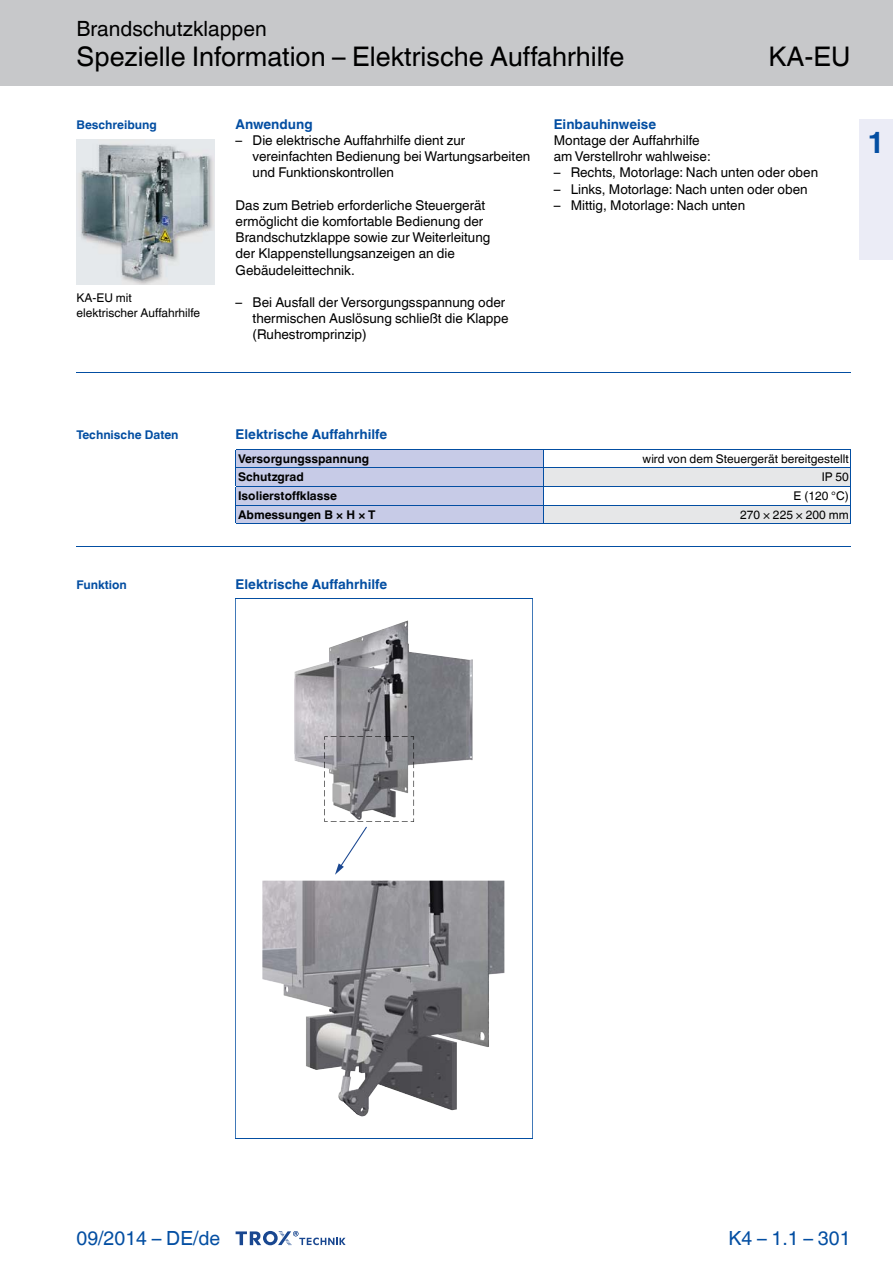
<style>
.page{position:relative;width:893px;height:1263px;background:#fff}
.page>*{position:absolute;margin:0;border:0;box-sizing:border-box;transform-origin:0 0}
.t1{font:700 30px "TROX Helvetica";color:#034ea2}
.t2{font:27px "TROX Helvetica";color:#000}
.t3{font:21px "TROX Helvetica";color:#000}
.t4{font:19.5px "TROX Helvetica";color:#034ea2}
.t5{font:13.5px/16.2px "TROX Helvetica";color:#000}
.t6{font:700 13.5px "TROX Helvetica";color:#034ea2}
.t7{font:12px/14.4px "TROX Helvetica";color:#000}
.t8{font:700 12px "TROX Helvetica";color:#000}
.t9{font:700 12px "TROX Helvetica";color:#034ea2}
</style>
<div class="page">
<div style="left:0;top:0;width:893px;height:85px;background:#c7c8ca"></div>
<div style="left:859px;top:119px;width:34px;height:140px;background:#ebecf6"></div>
<img style="left:77px;top:139px;width:137px;height:146px">
<hr style="left:77px;top:372px;width:773px;height:1px;background:#034ea2">
<hr style="left:77px;top:546px;width:773px;height:1px;background:#034ea2">
<svg style="left:236px;top:449px;width:615px;height:75px"></svg>
<svg style="left:262px;top:620px;width:243px;height:491px"></svg>
<img style="left:352px;top:621px;width:55px;height:19px">
<img style="left:262px;top:881px;width:137px;height:236px">
<svg style="left:324px;top:736px;width:90px;height:139px"></svg>
<hr style="left:235px;top:598px;width:1px;height:541px;background:#034ea2">
<hr style="left:532px;top:598px;width:1px;height:541px;background:#034ea2">
<hr style="left:235px;top:598px;width:297px;height:1px;background:#034ea2">
<hr style="left:235px;top:1138px;width:297px;height:1px;background:#034ea2">
<svg style="left:236px;top:1231px;width:110px;height:15px"></svg>
<h3 class="t3" style="left:77px;top:12px;width:192px">Brandschutzklappen</h3>
<h2 class="t2" style="left:77px;top:35px;width:549px">Spezielle Information – Elektrische Auffahrhilfe</h2>
<h2 class="t2" style="left:768px;top:35px;width:84px">KA-EU</h2>
<p class="t9" style="left:77px;top:114px;width:82px">Beschreibung</p>
<p class="t7" style="left:77px;top:289px;width:125px">KA-EU mit<br>elektrischer Auffahrhilfe</p>
<p class="t6" style="left:236px;top:113px;width:79px">Anwendung</p>
<p class="t5" style="left:253px;top:131px;width:279px;text-indent:-17px">– Die elektrische Auffahrhilfe dient zur vereinfachten Bedienung bei Wartungsarbeiten und Funktionskontrollen</p>
<p class="t5" style="left:236px;top:195px;width:256px">Das zum Betrieb erforderliche Steuergerät ermöglicht die komfortable Bedienung der Brandschutzklappe sowie zur Weiterleitung der Klappenstellungsanzeigen an die Gebäudeleittechnik.</p>
<p class="t5" style="left:253px;top:293px;width:257px;text-indent:-17px">– Bei Ausfall der Versorgungsspannung oder thermischen Auslösung schließt die Klappe (Ruhestromprinzip)</p>
<p class="t6" style="left:554px;top:113px;width:104px">Einbauhinweise</p>
<p class="t5" style="left:554px;top:131px;width:159px">Montage der Auffahrhilfe am Verstellrohr wahlweise:</p>
<p class="t5" style="left:554px;top:163px;width:266px">– Rechts, Motorlage: Nach unten oder oben</p>
<p class="t5" style="left:554px;top:179px;width:255px">– Links, Motorlage: Nach unten oder oben</p>
<p class="t5" style="left:554px;top:195px;width:193px">– Mittig, Motorlage: Nach unten</p>
<h1 class="t1" style="left:867px;top:118px;width:19px">1</h1>
<p class="t9" style="left:77px;top:425px;width:104px">Technische Daten</p>
<p class="t9" style="left:77px;top:575px;width:52px">Funktion</p>
<p class="t6" style="left:236px;top:423px;width:153px">Elektrische Auffahrhilfe</p>
<p class="t8" style="left:238px;top:449px;width:133px">Versorgungsspannung</p>
<p class="t7" style="left:643px;top:450px;width:208px">wird von dem Steuergerät bereitgestellt</p>
<p class="t8" style="left:238px;top:467px;width:67px">Schutzgrad</p>
<p class="t7" style="left:822px;top:469px;width:29px">IP 50</p>
<p class="t8" style="left:238px;top:486px;width:100px">Isolierstoffklasse</p>
<p class="t7" style="left:793px;top:487px;width:57px">E (120 °C)</p>
<p class="t8" style="left:238px;top:505px;width:139px">Abmessungen B × H × T</p>
<p class="t7" style="left:740px;top:506px;width:110px">270 × 225 × 200 mm</p>
<p class="t6" style="left:236px;top:573px;width:153px">Elektrische Auffahrhilfe</p>
<h3 class="t4" style="left:77px;top:1222px;width:145px">09/2014 – DE/de</h3>
<h3 class="t4" style="left:728px;top:1222px;width:124px">K4 – 1.1 – 301</h3>
</div>
